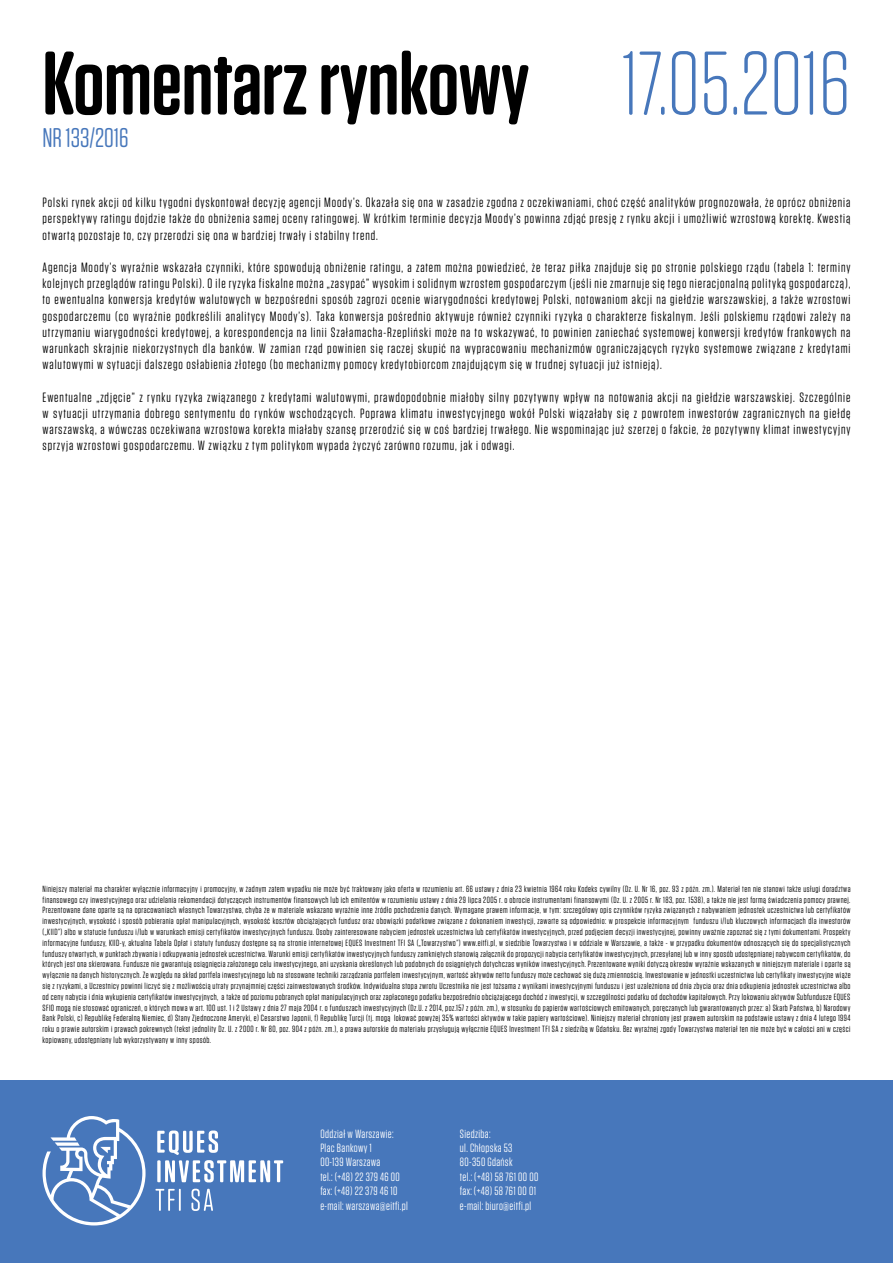
<style>
.page{position:relative;width:893px;height:1263px;background:#fff}
.page>*{position:absolute;margin:0;border:0;box-sizing:border-box;transform-origin:0 0}
.t1{font:600 90px "Tungsten Rounded";color:#000}
.t2{font:300 90px "Tungsten Rounded";color:#4777bb}
.t3{font:27px "Tungsten Rounded";color:#4777bb}
.t4{font:13.5px/16.2px "Tungsten Rounded";letter-spacing:.07em;color:#000;text-align:justify}
.t5{font:12px/14.4px "Tungsten Rounded";letter-spacing:.03em;color:#fff}
.t6{font:9px/10.8px "Tungsten Rounded";letter-spacing:.05em;color:#000;text-align:justify}
</style>
<div class="page">
<div style="left:0;top:1080px;width:893px;height:183px;background:#4777bb"></div>
<svg style="left:43px;top:1116px;width:103px;height:109px"></svg>
<svg style="left:157px;top:1130px;width:126px;height:52px"></svg>
<svg style="left:155px;top:1189px;width:20px;height:22px"></svg>
<hr style="left:179px;top:1189px;width:2px;height:22px;background:#fff">
<svg style="left:191px;top:1189px;width:22px;height:22px"></svg>
<h1 class="t1" style="left:43px;top:35px;width:488px">Komentarz rynkowy</h1>
<h2 class="t3" style="left:43px;top:124px;width:88px">NR 133/2016</h2>
<h1 class="t2" style="left:622px;top:37px;width:230px">17.05.2016</h1>
<p class="t4" style="left:43px;top:195px;width:809px">Polski rynek akcji od kilku tygodni dyskontował decyzję agencji Moody’s. Okazała się ona w zasadzie zgodna z oczekiwaniami, choć część analityków prognozowała, że oprócz obniżenia perspektywy ratingu dojdzie także do obniżenia samej oceny ratingowej. W krótkim terminie decyzja Moody’s powinna zdjąć presję z rynku akcji i umożliwić wzrostową korektę. Kwestią otwartą pozostaje to, czy przerodzi się ona w bardziej trwały i stabilny trend.</p>
<p class="t4" style="left:43px;top:259px;width:809px">Agencja Moody’s wyraźnie wskazała czynniki, które spowodują obniżenie ratingu, a zatem można powiedzieć, że teraz piłka znajduje się po stronie polskiego rządu (tabela 1: terminy kolejnych przeglądów ratingu Polski). O ile ryzyka fiskalne można „zasypać” wysokim i solidnym wzrostem gospodarczym (jeśli nie zmarnuje się tego nieracjonalną polityką gospodarczą), to ewentualna konwersja kredytów walutowych w bezpośredni sposób zagrozi ocenie wiarygodności kredytowej Polski, notowaniom akcji na giełdzie warszawskiej, a także wzrostowi gospodarczemu (co wyraźnie podkreślili analitycy Moody’s). Taka konwersja pośrednio aktywuje również czynniki ryzyka o charakterze fiskalnym. Jeśli polskiemu rządowi zależy na utrzymaniu wiarygodności kredytowej, a korespondencja na linii Szałamacha-Rzepliński może na to wskazywać, to powinien zaniechać systemowej konwersji kredytów frankowych na warunkach skrajnie niekorzystnych dla banków. W zamian rząd powinien się raczej skupić na wypracowaniu mechanizmów ograniczających ryzyko systemowe związane z kredytami walutowymi w sytuacji dalszego osłabienia złotego (bo mechanizmy pomocy kredytobiorcom znajdującym się w trudnej sytuacji już istnieją).</p>
<p class="t4" style="left:43px;top:389px;width:809px">Ewentualne „zdjęcie” z rynku ryzyka związanego z kredytami walutowymi, prawdopodobnie miałoby silny pozytywny wpływ na notowania akcji na giełdzie warszawskiej. Szczególnie w sytuacji utrzymania dobrego sentymentu do rynków wschodzących. Poprawa klimatu inwestycyjnego wokół Polski wiązałaby się z powrotem inwestorów zagranicznych na giełdę warszawską, a wówczas oczekiwana wzrostowa korekta miałaby szansę przerodzić się w coś bardziej trwałego. Nie wspominając już szerzej o fakcie, że pozytywny klimat inwestycyjny sprzyja wzrostowi gospodarczemu. W związku z tym politykom wypada życzyć zarówno rozumu, jak i odwagi.</p>
<p class="t6" style="left:43px;top:883px;width:809px">Niniejszy materiał ma charakter wyłącznie informacyjny i promocyjny, w żadnym zatem wypadku nie może być traktowany jako oferta w rozumieniu art. 66 ustawy z dnia 23 kwietnia 1964 roku Kodeks cywilny (Dz. U. Nr 16, poz. 93 z późn. zm.). Materiał ten nie stanowi także usługi doradztwa finansowego czy inwestycyjnego oraz udzielania rekomendacji dotyczących instrumentów finansowych lub ich emitentów w rozumieniu ustawy z dnia 29 lipca 2005 r. o obrocie instrumentami finansowymi (Dz. U. z 2005 r. Nr 183, poz. 1538), a także nie jest formą świadczenia pomocy prawnej.<br>Prezentowane dane oparte są na opracowaniach własnych Towarzystwa, chyba że w materiale wskazano wyraźnie inne źródło pochodzenia danych. Wymagane prawem informacje, w tym: szczegółowy opis czynników ryzyka związanych z nabywaniem jednostek uczestnictwa lub certyfikatów inwestycyjnych, wysokość i sposób pobierania opłat manipulacyjnych, wysokość kosztów obciążających fundusz oraz obowiązki podatkowe związane z dokonaniem inwestycji, zawarte są odpowiednio: w prospekcie informacyjnym funduszu i/lub kluczowych informacjach dla inwestorów („KIID”) albo w statucie funduszu i/lub w warunkach emisji certyfikatów inwestycyjnych funduszu. Osoby zainteresowane nabyciem jednostek uczestnictwa lub certyfikatów inwestycyjnych, przed podjęciem decyzji inwestycyjnej, powinny uważnie zapoznać się z tymi dokumentami. Prospekty informacyjne funduszy, KIID-y, aktualna Tabela Opłat i statuty funduszy dostępne są na stronie internetowej EQUES Investment TFI SA („Towarzystwo”) www.eitfi.pl, w siedzibie Towarzystwa i w oddziale w Warszawie, a także - w przypadku dokumentów odnoszących się do specjalistycznych funduszy otwartych, w punktach zbywania i odkupywania jednostek uczestnictwa. Warunki emisji certyfikatów inwestycyjnych funduszy zamkniętych stanowią załącznik do propozycji nabycia certyfikatów inwestycyjnych, przesyłanej lub w inny sposób udostępnianej nabywcom certyfikatów, do których jest ona skierowana. Fundusze nie gwarantują osiągnięcia założonego celu inwestycyjnego, ani uzyskania określonych lub podobnych do osiągniętych dotychczas wyników inwestycyjnych. Prezentowane wyniki dotyczą okresów wyraźnie wskazanych w niniejszym materiale i oparte są wyłącznie na danych historycznych. Ze względu na skład portfela inwestycyjnego lub na stosowane techniki zarządzania portfelem inwestycyjnym, wartość aktywów netto funduszy może cechować się dużą zmiennością. Inwestowanie w jednostki uczestnictwa lub certyfikaty inwestycyjne wiąże się z ryzykami, a Uczestnicy powinni liczyć się z możliwością utraty przynajmniej części zainwestowanych środków. Indywidualna stopa zwrotu Uczestnika nie jest tożsama z wynikami inwestycyjnymi funduszu i jest uzależniona od dnia zbycia oraz dnia odkupienia jednostek uczestnictwa albo od ceny nabycia i dnia wykupienia certyfikatów inwestycyjnych, a także od poziomu pobranych opłat manipulacyjnych oraz zapłaconego podatku bezpośrednio obciążającego dochód z inwestycji, w szczególności podatku od dochodów kapitałowych. Przy lokowaniu aktywów Subfundusze EQUES SFIO mogą nie stosować ograniczeń, o których mowa w art. 100 ust. 1 i 2 Ustawy z dnia 27 maja 2004 r. o funduszach inwestycyjnych (Dz.U. z 2014, poz.157 z późn. zm.), w stosunku do papierów wartościowych emitowanych, poręczanych lub gwarantowanych przez: a) Skarb Państwa, b) Narodowy Bank Polski, c) Republikę Federalną Niemiec, d) Stany Zjednoczone Ameryki, e) Cesarstwo Japonii, f) Republikę Turcji (tj. mogą lokować powyżej 35% wartości aktywów w takie papiery wartościowe). Niniejszy materiał chroniony jest prawem autorskim na podstawie ustawy z dnia 4 lutego 1994 roku o prawie autorskim i prawach pokrewnych (tekst jednolity Dz. U. z 2000 r. Nr 80, poz. 904 z późn. zm.), a prawa autorskie do materiału przysługują wyłącznie EQUES Investment TFI SA z siedzibą w Gdańsku. Bez wyraźnej zgody Towarzystwa materiał ten nie może być w całości ani w części kopiowany, udostępniany lub wykorzystywany w inny sposób.</p>
<h3 class="t5" style="left:320px;top:1126px;width:89px">Oddział w Warszawie:<br>Plac Bankowy 1<br>00-139 Warszawa<br>tel.: (+48) 22 379 46 00 fax: (+48) 22 379 46 10 e-mail: warszawa@eitfi.pl</h3>
<h3 class="t5" style="left:460px;top:1126px;width:80px">Siedziba:<br>ul. Chłopska 53<br>80-350 Gdańsk<br>tel.: (+48) 58 761 00 00 fax: (+48) 58 761 00 01 e-mail: biuro@eitfi.pl</h3>
</div>
